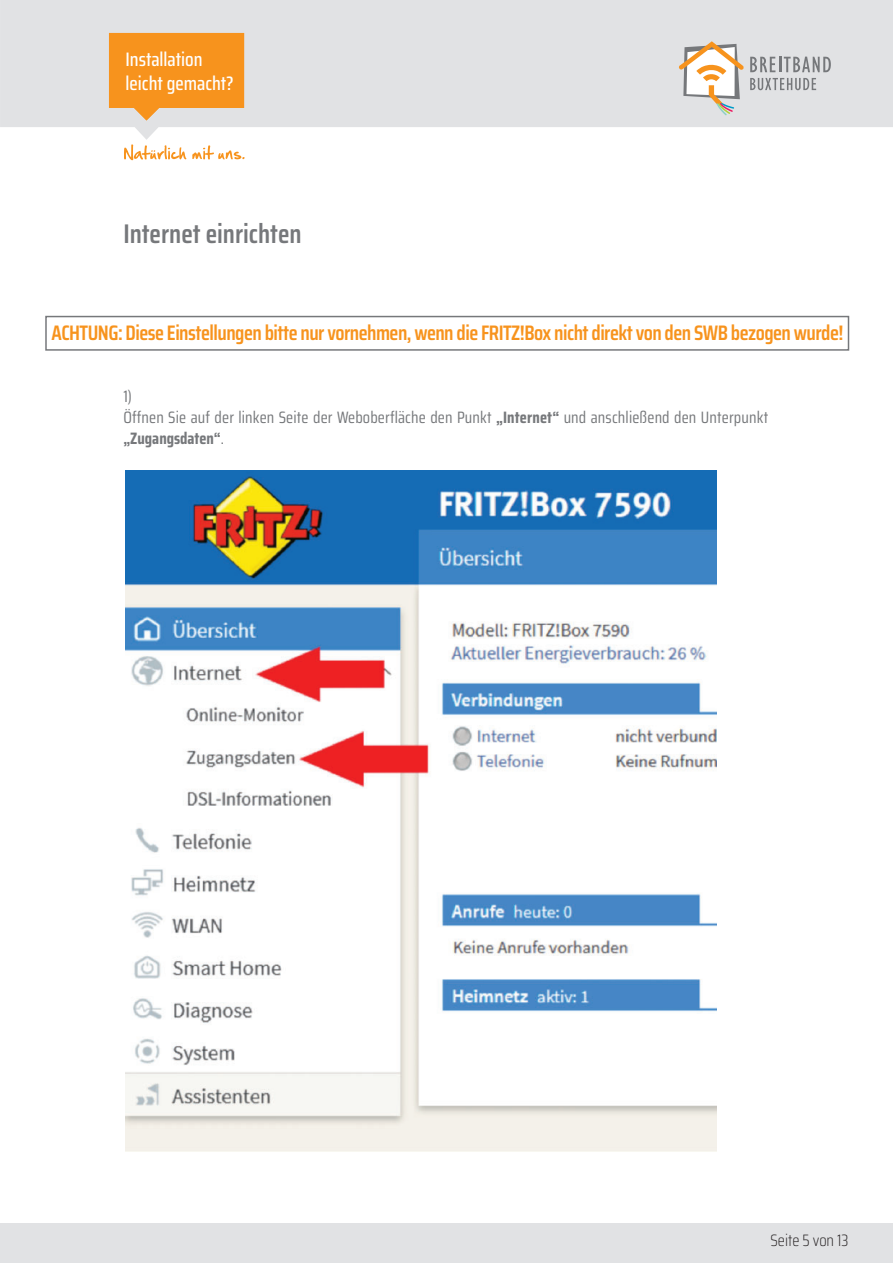
<style>
.page{position:relative;width:893px;height:1263px;background:#fff}
.page>*{position:absolute;margin:0;border:0;box-sizing:border-box;transform-origin:0 0}
.t1{font:600 27px "Saira Condensed";color:#76787b}
.t2{font:600 21px "Saira Condensed";letter-spacing:-.025em;color:#f7931d}
.t3{font:500 19.8px/21.9px "Saira Condensed";color:#fff}
.t4{font:500 19.5px/24px "Saira Condensed";color:#fff}
.t5{font:16.5px/21px "Saira Condensed";letter-spacing:.01em;color:#76787b}
.t6{font:200 16.5px "Saira Condensed";color:#231f20}
.s1{font-weight:700}
</style>
<div class="page">
<svg style="left:0;top:0;width:892px;height:140px;background:#e4e4e6"></svg>
<svg style="left:750px;top:57px;width:80px;height:15px"></svg>
<svg style="left:750px;top:78px;width:66px;height:12px"></svg>
<svg style="left:678px;top:41px;width:66px;height:74px"></svg>
<svg style="left:124px;top:144px;width:62px;height:16px"></svg>
<svg style="left:192px;top:145px;width:52px;height:15px"></svg>
<div style="left:0;top:1223px;width:892px;height:40px;background:#e1e2e4"></div>
<svg style="left:109px;top:33px;width:135px;height:88px;background:#f49d37"></svg>
<img style="left:125px;top:471px;width:591px;height:680px">
<div style="left:45px;top:316px;width:804px;height:35px;border:2px solid #76787b"></div>
<p class="t4" style="left:125px;top:47px;width:110px">Installation leicht gemacht?</p>
<p class="t3" style="left:124px;top:49px;width:80px">Immer gut informiert?</p>
<h1 class="t1" style="left:123px;top:223px;width:180px">Internet einrichten</h1>
<p class="t2" style="left:52px;top:325px;width:793px">ACHTUNG: Diese Einstellungen bitte nur vornehmen, wenn die FRITZ!Box nicht direkt von den SWB bezogen wurde!</p>
<p class="t5" style="left:123px;top:387px;width:646px">1)<br>Öffnen Sie auf der linken Seite der Weboberfläche den Punkt <span class="s1">„Internet“</span> und anschließend den Unterpunkt <span class="s1">„Zugangsdaten“</span>.</p>
<p class="t6" style="left:770px;top:1230px;width:79px">Seite 5 von 13</p>
</div>
